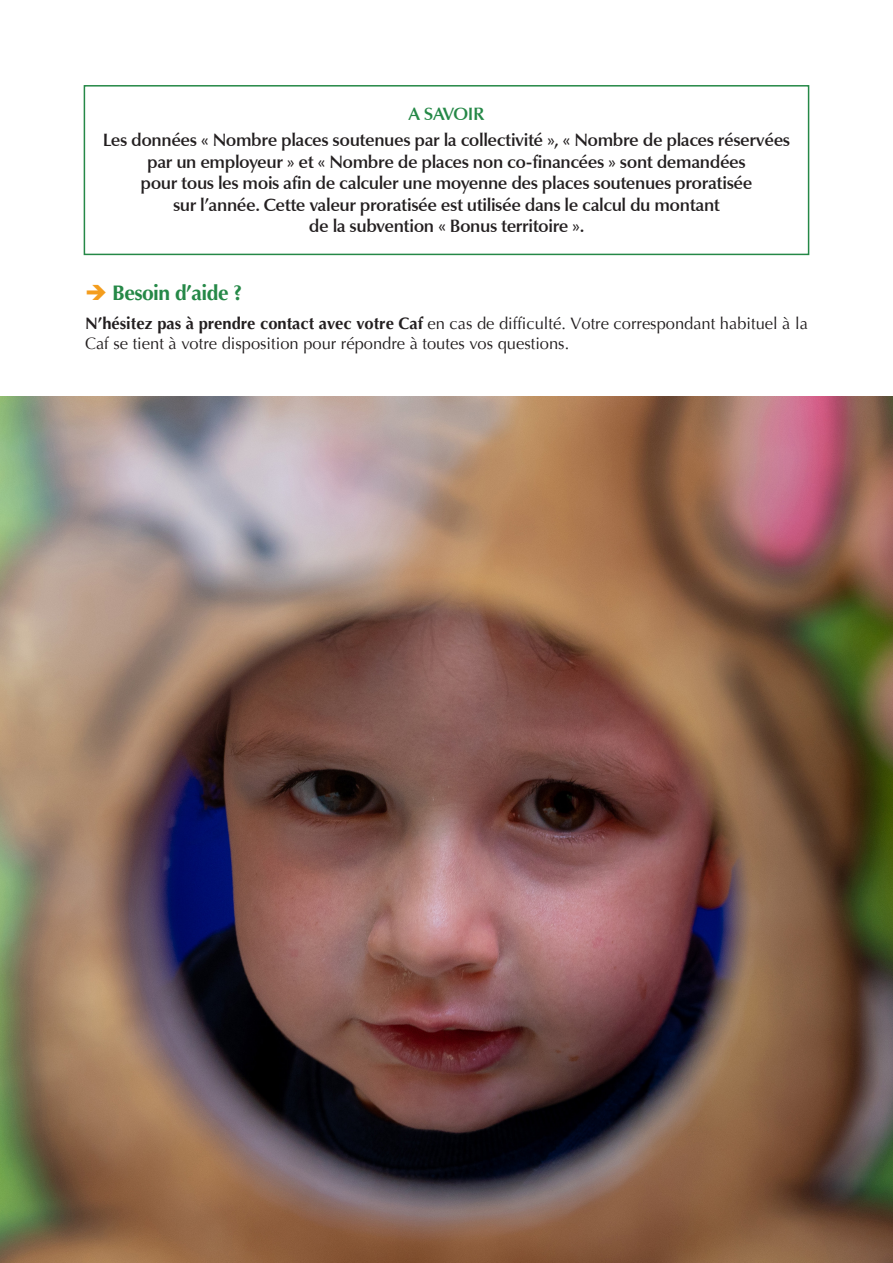
<style>
.page{position:relative;width:893px;height:1263px;background:#fff}
.page>*{position:absolute;margin:0;border:0;box-sizing:border-box;transform-origin:0 0}
.TITRE_1{font:700 21px "Optima";letter-spacing:-.025em;color:#258847}
.Chapô{font:600 18px/21.6px "Optima";letter-spacing:-.025em;color:#231f20;text-align:center}
.Chapô-2{font:600 18px "Optima";letter-spacing:-.025em;color:#258847}
.TEXTE_COURANT{font:16.5px/19.8px "Optima";color:#231f20}
.s1{color:#f49d1d}
.s2{font-weight:700}
</style>
<div class="page">
<img style="left:0;top:396px;width:893px;height:867px">
<div style="left:84px;top:85px;width:725px;height:170px;border:2px solid #258847"></div>
<p class="Chapô-2" style="left:408px;top:104px;width:78px">A SAVOIR</p>
<p class="Chapô" style="left:103px;top:129px;width:689px">Les données « Nombre places soutenues par la collectivité », « Nombre de places réservées par un employeur » et « Nombre de places non co-financées » sont demandées<br>pour tous les mois afin de calculer une moyenne des places soutenues proratisée<br>sur l’année. Cette valeur proratisée est utilisée dans le calcul du montant<br>de la subvention « Bonus territoire ».</p>
<p class="TITRE_1" style="left:85px;top:281px;width:159px"><span class="s1">➔</span> Besoin d’aide ?</p>
<p class="TEXTE_COURANT" style="left:85px;top:313px;width:724px"><span class="s2">N’hésitez pas à prendre contact avec votre Caf</span> en cas de difficulté. Votre correspondant habituel à la<br>Caf se tient à votre disposition pour répondre à toutes vos questions.</p>
</div>
